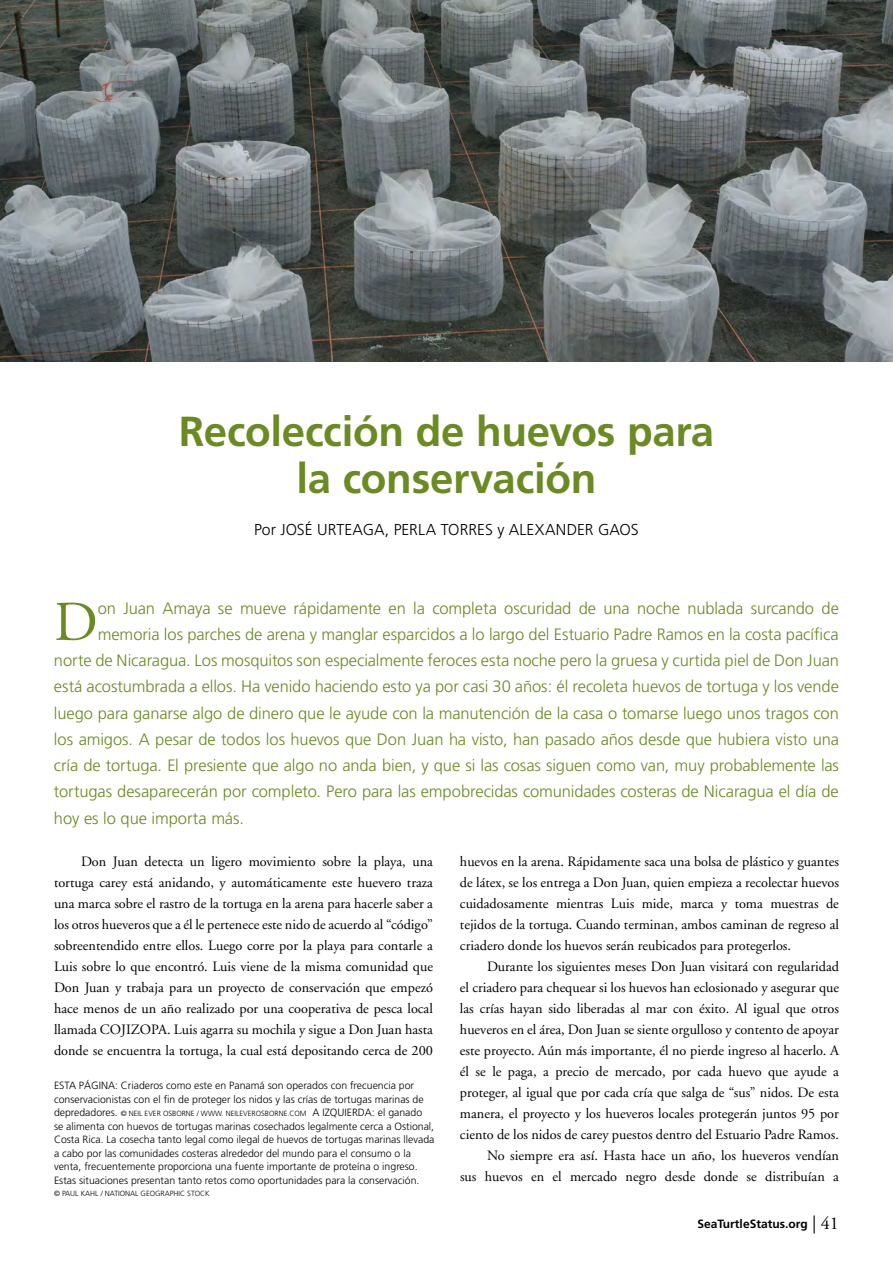
<style>
.page{position:relative;width:893px;height:1263px;background:#fff}
.page>*{position:absolute;margin:0;border:0;box-sizing:border-box;transform-origin:0 0}
.t1{font:56.1px "Adobe Garamond";color:#6a8a22}
.t2{font:700 42px/47.2px "Frutiger";letter-spacing:-.005em;color:#6a8a22;text-align:center}
.t3{font:300 16.5px "Frutiger";letter-spacing:-.005em;color:#6a8a22}
.t4{font:300 15.75px "Frutiger";letter-spacing:.005em;color:#000}
.t5{font:14.25px/21px "Adobe Garamond";color:#000;text-align:justify}
.t6{font:700 12px "Frutiger";color:#000}
.t7{font:300 10.5px/13.5px "Frutiger";color:#000}
.t8{font:300 7.5px "Frutiger";color:#000}
.s1{font-size:10.5px}
.s2{font-family:"Adobe Garamond Pro";font-weight:400;font-size:18px}
</style>
<div class="page">
<img style="left:0;top:0;width:893px;height:362px">
<h2 class="t2" style="left:179px;top:407px;width:537px">Recolección de huevos para la conservación</h2>
<p class="t4" style="left:254px;top:520px;width:36px">Por José</p>
<p class="t4" style="left:317px;top:520px;width:13px">Urteaga</p>
<p class="t4" style="left:385px;top:520px;width:20px">, Perla</p>
<p class="t4" style="left:441px;top:520px;width:11px">Torres</p>
<p class="t4" style="left:497px;top:520px;width:51px">y Ale xander</p>
<p class="t4" style="left:598px;top:520px;width:20px">Gaos</p>
<h1 class="t1" style="left:54px;top:592px;width:45px">D</h1>
<p class="t3" style="left:98px;top:598px;width:743px">on Juan Amaya se mueve rápidamente en la completa oscuridad de una noche nublada surcando de</p>
<p class="t3" style="left:98px;top:625px;width:743px">memoria los parches de arena y manglar esparcidos a lo largo del Estuario Padre Ramos en la costa pacífica</p>
<p class="t3" style="left:54px;top:651px;width:786px">norte de Nicaragua. Los mosquitos son especialmente feroces esta noche pero la gruesa y curtida piel de Don Juan</p>
<p class="t3" style="left:54px;top:677px;width:786px">está acostumbrada a ellos. Ha venido haciendo esto ya por casi 30 años: él recoleta huevos de tortuga y los vende</p>
<p class="t3" style="left:54px;top:703px;width:786px">luego para ganarse algo de dinero que le ayude con la manutención de la casa o tomarse luego unos tragos con</p>
<p class="t3" style="left:54px;top:730px;width:786px">los amigos. A pesar de todos los huevos que Don Juan ha visto, han pasado años desde que hubiera visto una</p>
<p class="t3" style="left:54px;top:756px;width:786px">cría de tortuga. El presiente que algo no anda bien, y que si las cosas siguen como van, muy probablemente las</p>
<p class="t3" style="left:54px;top:782px;width:786px">tortugas desaparecerán por completo. Pero para las empobrecidas comunidades costeras de Nicaragua el día de</p>
<p class="t3" style="left:54px;top:808px;width:192px">hoy es lo que importa más.</p>
<p class="t5" style="left:54px;top:851px;width:380px;text-indent:27px">Don Juan detecta un ligero movimiento sobre la playa, una tortuga carey está anidando, y automáticamente este huevero traza una marca sobre el rastro de la tortuga en la arena para hacerle saber a los otros hueveros que a él le pertenece este nido de acuerdo al “código” sobreentendido entre ellos. Luego corre por la playa para contarle a Luis sobre lo que encontró. Luis viene de la misma comunidad que Don Juan y trabaja para un proyecto de conservación que empezó hace menos de un año realizado por una cooperativa de pesca local llamada COJIZOPA. Luis agarra su mochila y sigue a Don Juan hasta donde se encuentra la tortuga, la cual está depositando cerca de 200</p>
<p class="t5" style="left:460px;top:851px;width:380px">huevos en la arena. Rápidamente saca una bolsa de plástico y guantes de látex, se los entrega a Don Juan, quien empieza a recolectar huevos cuidadosamente mientras Luis mide, marca y toma muestras de tejidos de la tortuga. Cuando terminan, ambos caminan de regreso al criadero donde los huevos serán reubicados para protegerlos.</p>
<p class="t5" style="left:460px;top:956px;width:381px;text-align:right">Durante los siguientes meses Don Juan visitará con regularidad<br>el criadero para chequear si los huevos han eclosionado y asegurar que las crías hayan sido liberadas al mar con éxito. Al igual que otros hueveros en el área, Don Juan se siente orgulloso y contento de apoyar este proyecto. Aún más importante, él no pierde ingreso al hacerlo. A él se le paga, a precio de mercado, por cada huevo que ayude a proteger, al igual que por cada cría que salga de “sus” nidos. De esta manera, el proyecto y los hueveros locales protegerán juntos 95 por ciento de los nidos de carey puestos dentro del Estuario Padre Ramos.<br>No siempre era así. Hasta hace un año, los hueveros vendían<br>sus huevos en el mercado negro desde donde se distribuían a</p>
<p class="t7" style="left:54px;top:1079px;width:371px">ESTA PÁGINA: Criaderos como este en Panamá son operados con frecuencia por conservacionistas con el fin de proteger los nidos y las crías de tortugas marinas de</p>
<p class="t8" style="left:54px;top:1109px;width:370px"><span class="s1">depredadores.</span> © NEIL EVER OSBORNE / WWW. NEILEVEROSBORNE.COM <span class="s1">A IZQUIERDA: el ganado</span></p>
<p class="t7" style="left:54px;top:1119px;width:382px">se alimenta con huevos de tortugas marinas cosechados legalmente cerca a Ostional, Costa Rica. La cosecha tanto legal como ilegal de huevos de tortugas marinas llevada a cabo por las comunidades costeras alrededor del mundo para el consumo o la venta, frecuentemente proporciona una fuente importante de proteína o ingreso.<br>Estas situaciones presentan tanto retos como oportunidades para la conservación.</p>
<p class="t8" style="left:54px;top:1189px;width:157px">© PAUL KAHL / NATIONAL GEOGRAPHIC STOCK</p>
<p class="t6" style="left:697px;top:1217px;width:143px">SeaTurtleStatus.org <span class="s2">| 41</span></p>
</div>
